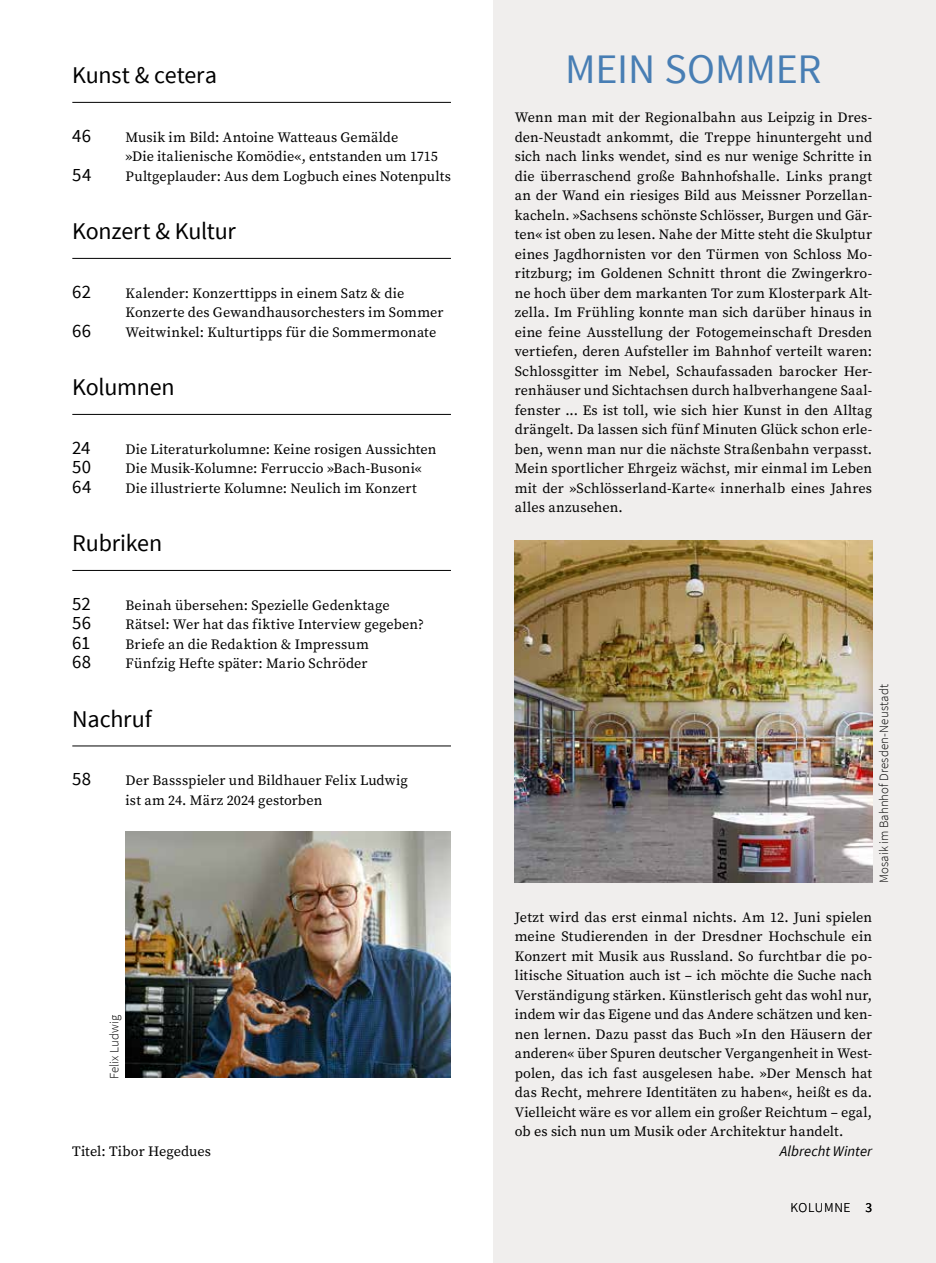
<style>
.page{position:relative;width:936px;height:1263px;background:#fff}
.page>*{position:absolute;margin:0;border:0;box-sizing:border-box;transform-origin:0 0}
.t1{font:42px "Source Sans Pro";letter-spacing:-.005em;color:#487eb4}
.t2{font:24px "Source Sans Pro";letter-spacing:-.01em;color:#000}
.t3{font:18.75px "Source Sans Pro";letter-spacing:.005em;color:#000}
.t4{font:italic 14.7px "Source Sans Pro";color:#000}
.t5{font:14.25px/19.5px "Source Serif Pro";letter-spacing:.005em;color:#000}
.t6{font:300 13.5px "Source Sans Pro";letter-spacing:.05em;color:#000}
.t7{font:300 12.75px "Source Sans Pro";letter-spacing:.01em;color:#000}
.s1{font-weight:400}
</style>
<div class="page">
<div style="left:493px;top:0;width:442px;height:1263px;background:#f0eeed"></div>
<hr style="left:72px;top:102px;width:379px;height:1px;background:#000">
<hr style="left:72px;top:258px;width:379px;height:1px;background:#000">
<hr style="left:72px;top:414px;width:379px;height:1px;background:#000">
<hr style="left:72px;top:570px;width:379px;height:1px;background:#000">
<hr style="left:72px;top:745px;width:379px;height:1px;background:#000">
<img style="left:514px;top:540px;width:358px;height:343px">
<img style="left:125px;top:831px;width:326px;height:247px">
<h2 class="t2" style="left:72px;top:60px;width:146px">Kunst &amp; cetera</h2>
<h3 class="t3" style="left:72px;top:124px;width:20px">46</h3>
<p class="t5" style="left:125px;top:127px;width:314px">Musik im Bild: Antoine Watteaus Gemälde<br>»Die italienische Komödie«, entstanden um 1715</p>
<h3 class="t3" style="left:72px;top:163px;width:20px">54</h3>
<p class="t5" style="left:125px;top:166px;width:327px">Pultgeplauder: Aus dem Logbuch eines Notenpults</p>
<h2 class="t2" style="left:72px;top:216px;width:165px">Konzert &amp; Kultur</h2>
<h3 class="t3" style="left:72px;top:280px;width:20px">62</h3>
<p class="t5" style="left:125px;top:283px;width:319px">Kalender: Konzerttipps in einem Satz &amp; die<br>Konzerte des Gewandhausorchesters im Sommer</p>
<h3 class="t3" style="left:72px;top:319px;width:20px">66</h3>
<p class="t5" style="left:125px;top:322px;width:312px">Weitwinkel: Kulturtipps für die Sommermonate</p>
<h2 class="t2" style="left:72px;top:372px;width:104px">Kolumnen</h2>
<h3 class="t3" style="left:72px;top:436px;width:20px">24</h3>
<p class="t5" style="left:125px;top:439px;width:312px">Die Literaturkolumne: Keine rosigen Aussichten</p>
<h3 class="t3" style="left:72px;top:455px;width:20px">50</h3>
<p class="t5" style="left:125px;top:459px;width:298px">Die Musik-Kolumne: Ferruccio »Bach-Busoni«</p>
<h3 class="t3" style="left:72px;top:475px;width:21px">64</h3>
<p class="t5" style="left:125px;top:478px;width:293px">Die illustrierte Kolumne: Neulich im Konzert</p>
<h2 class="t2" style="left:72px;top:528px;width:91px">Rubriken</h2>
<h3 class="t3" style="left:72px;top:592px;width:20px">52</h3>
<p class="t5" style="left:125px;top:595px;width:265px">Beinah übersehen: Spezielle Gedenktage</p>
<h3 class="t3" style="left:72px;top:611px;width:20px">56</h3>
<p class="t5" style="left:125px;top:615px;width:300px">Rätsel: Wer hat das fiktive Interview gegeben?</p>
<h3 class="t3" style="left:72px;top:631px;width:20px">61</h3>
<p class="t5" style="left:125px;top:634px;width:245px">Briefe an die Redaktion &amp; Impressum</p>
<h3 class="t3" style="left:72px;top:650px;width:20px">68</h3>
<p class="t5" style="left:125px;top:654px;width:243px">Fünfzig Hefte später: Mario Schröder</p>
<h2 class="t2" style="left:72px;top:704px;width:81px">Nachruf</h2>
<h3 class="t3" style="left:72px;top:767px;width:20px">58</h3>
<p class="t5" style="left:125px;top:771px;width:284px">Der Bassspieler und Bildhauer Felix Ludwig ist am 24. März 2024 gestorben</p>
<p class="t7" style="left:106px;top:1079px;width:66px;rotate:-90deg">Felix Ludwig</p>
<p class="t5" style="left:72px;top:1141px;width:140px">Titel: Tibor Hegedues</p>
<h1 class="t1" style="left:565px;top:43px;width:258px">MEIN SOMMER</h1>
<p class="t5" style="left:514px;top:108px;width:359px;text-align:justify">Wenn man mit der Regionalbahn aus Leipzig in Dres&shy;den-Neustadt ankommt, die Treppe hinuntergeht und sich nach links wendet, sind es nur wenige Schritte in die überraschend große Bahnhofshalle. Links prangt an der Wand ein riesiges Bild aus Meissner Porzellan&shy;kacheln. »Sachsens schönste Schlösser, Burgen und Gär&shy;ten« ist oben zu lesen. Nahe der Mitte steht die Skulptur eines Jagdhornisten vor den Türmen von Schloss Mo&shy;ritzburg; im Goldenen Schnitt thront die Zwingerkro&shy;ne hoch über dem markanten Tor zum Klosterpark Alt&shy;zella. Im Frühling konnte man sich darüber hinaus in eine feine Ausstellung der Fotogemeinschaft Dresden vertiefen, deren Aufsteller im Bahnhof verteilt waren:<br>Schlossgitter im Nebel, Schaufassaden barocker Her&shy;renhäuser und Sichtachsen durch halbverhangene Saal&shy;fenster ... Es ist toll, wie sich hier Kunst in den Alltag drängelt. Da lassen sich fünf Minuten Glück schon erle&shy;ben, wenn man nur die nächste Straßenbahn verpasst.<br>Mein sportlicher Ehrgeiz wächst, mir einmal im Leben mit der »Schlösserland-Karte« innerhalb eines Jahres alles anzusehen.</p>
<p class="t7" style="left:876px;top:883px;width:201px;rotate:-90deg">Mosaik im Bahnhof Dresden-Neustadt</p>
<p class="t5" style="left:514px;top:907px;width:359px;text-align:justify">Jetzt wird das erst einmal nichts. Am 12. Juni spielen meine Studierenden in der Dresdner Hochschule ein Konzert mit Musik aus Russland. So furchtbar die po&shy;litische Situation auch ist – ich möchte die Suche nach Verständigung stärken. Künstlerisch geht das wohl nur, indem wir das Eigene und das Andere schätzen und ken&shy;nen lernen. Dazu passt das Buch »In den Häusern der anderen« über Spuren deutscher Vergangenheit in West&shy;polen, das ich fast ausgelesen habe. »Der Mensch hat das Recht, mehrere Identitäten zu haben«, heißt es da.<br>Vielleicht wäre es vor allem ein großer Reichtum – egal, ob es sich nun um Musik oder Architektur handelt.</p>
<p class="t4" style="left:779px;top:1142px;width:94px">Albrecht Winter</p>
<p class="t6" style="left:790px;top:1199px;width:83px">KOLUMNE <span class="s1">3</span></p>
</div>
